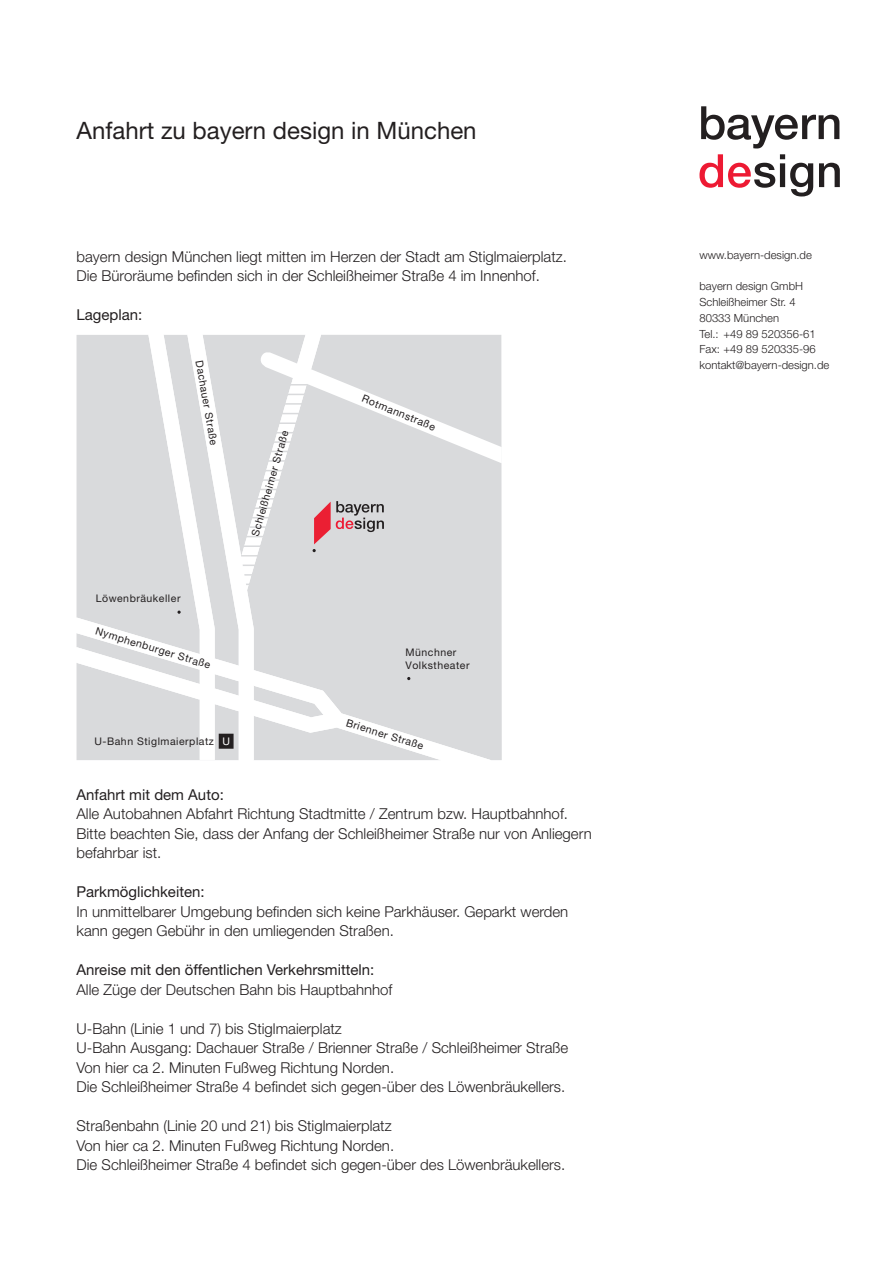
<style>
.page{position:relative;width:893px;height:1263px;background:#fff}
.page>*{position:absolute;margin:0;border:0;box-sizing:border-box;transform-origin:0 0}
.t1{font:24px "Helvetica Neue LT Std";color:#231f20}
.t2{font:300 15px/19.5px "Helvetica Neue LT Std";color:#231f20}
.t3{font:15px "Helvetica Neue LT Std";color:#231f20}
.t4{font:300 11.25px/15.8px "Helvetica Neue LT Std";color:#231f20}
.t5{font:10.5px/12.6px "Helvetica Neue LT Std";letter-spacing:.05em;color:#231f20}
.t6{font:10.5px "Helvetica Neue LT Std";color:#fff}
</style>
<div class="page">
<svg style="left:699px;top:106px;width:141px;height:90px"></svg>
<svg style="left:77px;top:335px;width:425px;height:425px"></svg>
<h1 class="t1" style="left:77px;top:117px;width:402px">Anfahrt zu bayern design in München</h1>
<p class="t2" style="left:77px;top:246px;width:492px">bayern design München liegt mitten im Herzen der Stadt am Stiglmaierplatz.<br>Die Büroräume befinden sich in der Schleißheimer Straße 4 im Innenhof.</p>
<p class="t3" style="left:77px;top:306px;width:67px">Lageplan:</p>
<p class="t5" style="left:206px;top:359px;width:88px;rotate:80deg">Dachauer Straße</p>
<p class="t5" style="left:96px;top:592px;width:86px">Löwenbräukeller</p>
<p class="t5" style="left:98px;top:624px;width:121px;rotate:17deg">Nymphenburger Straße</p>
<p class="t5" style="left:249px;top:534px;width:111px;rotate:-74deg">Schleißheimer Straße</p>
<p class="t5" style="left:94px;top:734px;width:121px">U-Bahn Stiglmaierplatz</p>
<p class="t6" style="left:222px;top:735px;width:9px">U</p>
<p class="t5" style="left:365px;top:392px;width:80px;rotate:22deg">Rotmannstraße</p>
<p class="t5" style="left:405px;top:646px;width:66px">Münchner<br>Volkstheater</p>
<p class="t5" style="left:348px;top:716px;width:82px;rotate:17deg">Brienner Straße</p>
<p class="t3" style="left:77px;top:785px;width:149px">Anfahrt mit dem Auto:</p>
<p class="t2" style="left:77px;top:804px;width:517px">Alle Autobahnen Abfahrt Richtung Stadtmitte / Zentrum bzw. Hauptbahnhof.<br>Bitte beachten Sie, dass der Anfang der Schleißheimer Straße nur von Anliegern befahrbar ist.</p>
<p class="t3" style="left:77px;top:883px;width:130px">Parkmöglichkeiten:</p>
<p class="t2" style="left:77px;top:901px;width:493px">In unmittelbarer Umgebung befinden sich keine Parkhäuser. Geparkt werden kann gegen Gebühr in den umliegenden Straßen.</p>
<p class="t3" style="left:77px;top:961px;width:299px">Anreise mit den öffentlichen Verkehrsmitteln:</p>
<p class="t2" style="left:77px;top:979px;width:317px">Alle Züge der Deutschen Bahn bis Hauptbahnhof</p>
<p class="t2" style="left:77px;top:1018px;width:493px">U-Bahn (Linie 1 und 7) bis Stiglmaierplatz<br>U-Bahn Ausgang: Dachauer Straße / Brienner Straße / Schleißheimer Straße Von hier ca 2. Minuten Fußweg Richtung Norden.<br>Die Schleißheimer Straße 4 befindet sich gegen-über des Löwenbräukellers.</p>
<p class="t2" style="left:77px;top:1116px;width:490px">Straßenbahn (Linie 20 und 21) bis Stiglmaierplatz<br>Von hier ca 2. Minuten Fußweg Richtung Norden.<br>Die Schleißheimer Straße 4 befindet sich gegen-über des Löwenbräukellers.</p>
<p class="t4" style="left:699px;top:247px;width:114px">www.bayern-design.de</p>
<p class="t4" style="left:699px;top:278px;width:131px">bayern design GmbH<br>Schleißheimer Str. 4<br>80333 München<br>Tel.: +49 89 520356-61<br>Fax: +49 89 520335-96 kontakt@bayern-design.de</p>
</div>
